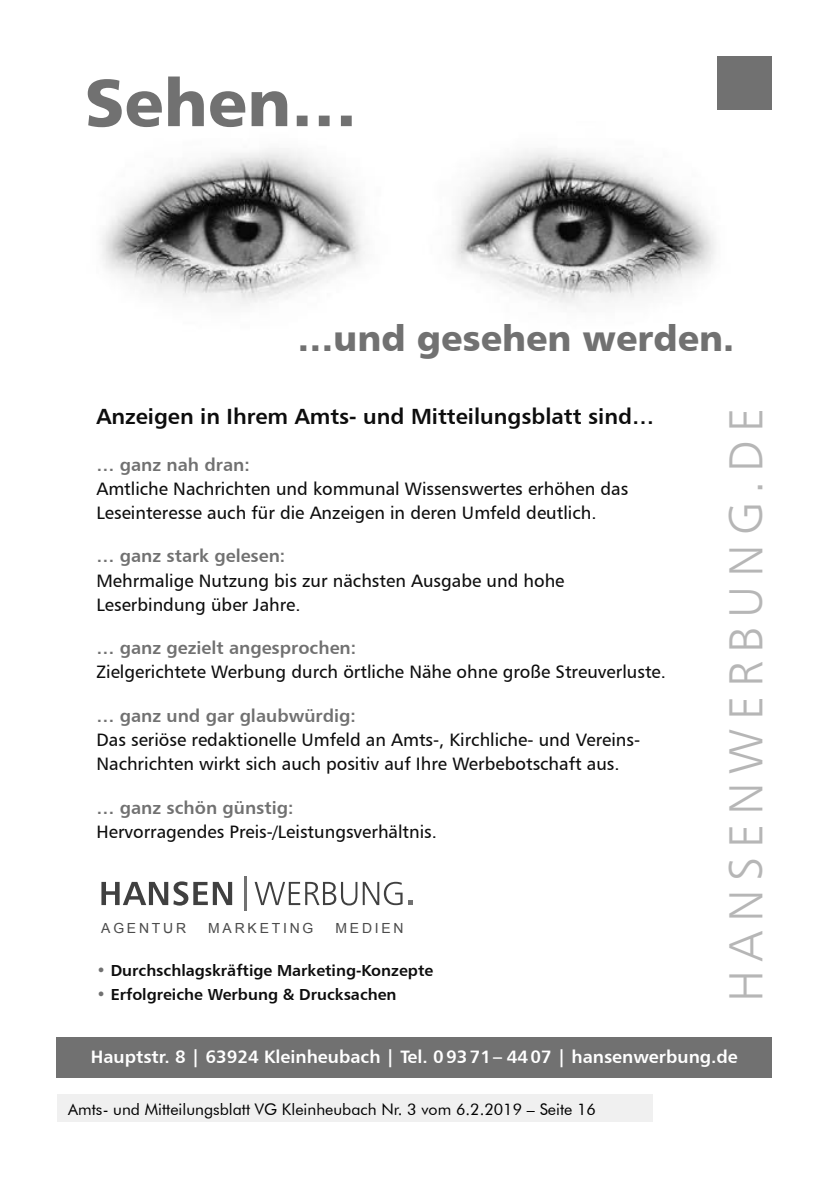
<style>
.page{position:relative;width:840px;height:1191px;background:#fff}
.page>*{position:absolute;margin:0;border:0;box-sizing:border-box;transform-origin:0 0}
.t1{font:66.2px "Humanist 777 BT Black B";color:#717171}
.t2{font:48px "Humanist 777 BT Light B";letter-spacing:.18em;color:#b6b6b6}
.t3{font:36px "Humanist 777 BT Black B";color:#717171}
.t4{font:22px "Humanist 777 BT Bold B";color:#0d0d0d}
.t5{font:18px/24px "Humanist 777 BT Roman B";color:#0d0d0d}
.t6{font:18px "Humanist 777 BT Bold B";color:#717171}
.t7{font:18px "Humanist 777 BT Bold B";color:#fff}
.t8{font:16px "Humanist 777 BT Bold B";color:#0d0d0d}
.t9{font:16px "Futura BT";color:#000}
.t10{font:14px "Arial";letter-spacing:.2em;color:#4b4b4b}
.s1{color:#717171}
</style>
<div class="page">
<div style="left:57px;top:1095px;width:595px;height:27px;background:#f0f0f0"></div>
<img style="left:101px;top:150px;width:615px;height:156px">
<div style="left:717px;top:57px;width:54px;height:53px;background:#717171"></div>
<svg style="left:254px;top:881px;width:148px;height:24px"></svg>
<svg style="left:101px;top:881px;width:131px;height:24px"></svg>
<svg style="left:408px;top:900px;width:4px;height:5px"></svg>
<hr style="left:244px;top:875px;width:2px;height:35px;background:#717171">
<div style="left:57px;top:1037px;width:714px;height:40px;background:#717171"></div>
<h1 class="t1" style="left:84px;top:60px;width:274px">Sehen…</h1>
<h3 class="t3" style="left:297px;top:316px;width:438px">…und gesehen werden.</h3>
<p class="t4" style="left:96px;top:402px;width:558px">Anzeigen in Ihrem Amts- und Mitteilungsblatt sind…</p>
<p class="t6" style="left:96px;top:453px;width:155px">… ganz nah dran:</p>
<p class="t5" style="left:96px;top:476px;width:533px">Amtliche Nachrichten und kommunal Wissenswertes erhöhen das<br>Leseinteresse auch für die Anzeigen in deren Umfeld deutlich.</p>
<p class="t6" style="left:96px;top:545px;width:190px">… ganz stark gelesen:</p>
<p class="t5" style="left:96px;top:568px;width:469px">Mehrmalige Nutzung bis zur nächsten Ausgabe und hohe<br>Leserbindung über Jahre.</p>
<p class="t6" style="left:96px;top:636px;width:261px">… ganz gezielt angesprochen:</p>
<p class="t5" style="left:96px;top:660px;width:570px">Zielgerichtete Werbung durch örtliche Nähe ohne große Streuverluste.</p>
<p class="t6" style="left:96px;top:704px;width:261px">… ganz und gar glaubwürdig:</p>
<p class="t5" style="left:96px;top:727px;width:545px">Das seriöse redaktionelle Umfeld an Amts-, Kirchliche- und Vereins-<br>Nachrichten wirkt sich auch positiv auf Ihre Werbebotschaft aus.</p>
<p class="t6" style="left:96px;top:796px;width:198px">… ganz schön günstig:</p>
<p class="t5" style="left:96px;top:819px;width:342px">Hervorragendes Preis-/Leistungsverhältnis.</p>
<p class="t10" style="left:101px;top:919px;width:86px">AGENTUR</p>
<p class="t10" style="left:208px;top:919px;width:107px">MARKETING</p>
<p class="t10" style="left:335px;top:919px;width:70px">MEDIEN</p>
<p class="t8" style="left:96px;top:960px;width:338px"><span class="s1">•</span> Durchschlagskräftige Marketing-Konzepte</p>
<p class="t8" style="left:96px;top:984px;width:301px"><span class="s1">•</span> Erfolgreiche Werbung &amp; Drucksachen</p>
<h2 class="t2" style="left:715px;top:1002px;width:596px;rotate:-90deg">HANSENWERBUNG.DE</h2>
<p class="t7" style="left:91px;top:1045px;width:648px">Hauptstr. 8 | 63924 Kleinheubach | Tel. 09371– 4407 | hansenwerbung.de</p>
<p class="t9" style="left:68px;top:1099px;width:529px">Amts- und Mitteilungsblatt VG Kleinheubach Nr. 3 vom 6.2.2019 – Seite 16</p>
</div>
